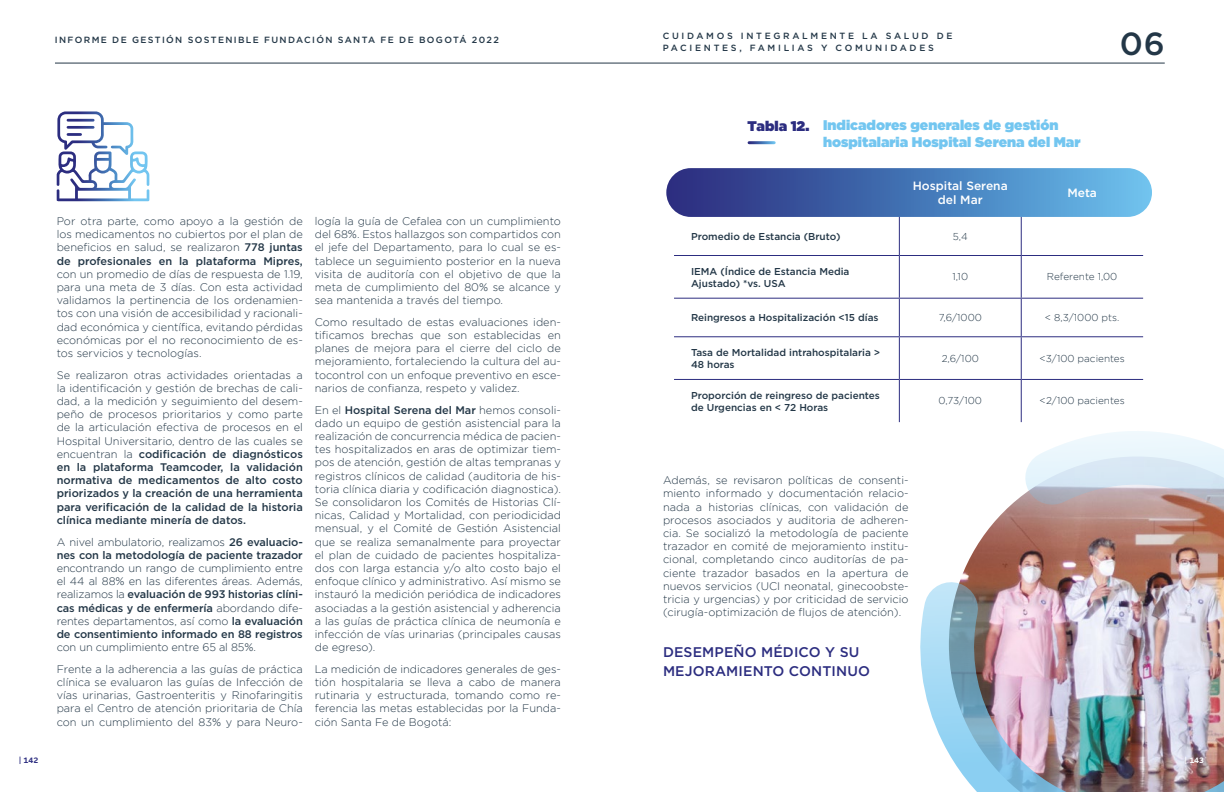
<style>
.page{position:relative;width:1224px;height:792px;background:#fff}
.page>*{position:absolute;margin:0;border:0;box-sizing:border-box;transform-origin:0 0}
.t1{font:500 32px "Gotham";color:#233747}
.t2{font:900 14px/16.8px "Gotham";color:#73c6f0}
.t3{font:500 14px/19px "Gotham";letter-spacing:.01em;color:#2c2d80}
.t4{font:900 14px "Gotham";color:#2c2d80}
.t5{font:500 12px/14.4px "Gotham";color:#fff;text-align:center}
.t6{font:300 11px/13.2px "Gotham";color:#233747;text-align:justify}
.t7{font:500 11px/13.2px "Gotham";letter-spacing:-.01em;color:#233747}
.t8{font:500 10px/12px "Gotham";color:#233747}
.t9{font:300 10px "Gotham";color:#233747}
.t10{font:500 9px/12px "Gotham";letter-spacing:.3em;color:#233747}
.t11{font:500 9px "Gotham";letter-spacing:.15em;color:#233747}
.t12{font:700 8px "Foundry Context";color:#2c2d80}
.t13{font:700 8px "Foundry Context";color:#fff}
.s1{font-weight:500}
.s2{font-weight:300}
.s3{font-family:"Gotham";font-weight:500}
</style>
<div class="page">
<img style="left:920px;top:397px;width:304px;height:395px">
<div style="left:666px;top:168px;width:486px;height:49px;background:linear-gradient(to right,#27297c,#67c1ee);border-radius:24px"></div>
<hr style="left:55px;top:63px;width:1110px;height:1px;background:#233747">
<svg style="left:57px;top:111px;width:92px;height:90px"></svg>
<hr style="left:899px;top:217px;width:1px;height:38px;background:#2c2d80">
<hr style="left:1021px;top:217px;width:1px;height:38px;background:#2c2d80">
<hr style="left:674px;top:255px;width:225px;height:1px;background:#2c2d80">
<hr style="left:899px;top:255px;width:122px;height:1px;background:#2c2d80">
<hr style="left:899px;top:256px;width:1px;height:42px;background:#2c2d80">
<hr style="left:1021px;top:255px;width:122px;height:1px;background:#2c2d80">
<hr style="left:1021px;top:256px;width:1px;height:42px;background:#2c2d80">
<hr style="left:674px;top:298px;width:225px;height:1px;background:#2c2d80">
<hr style="left:899px;top:298px;width:122px;height:1px;background:#2c2d80">
<hr style="left:899px;top:299px;width:1px;height:37px;background:#2c2d80">
<hr style="left:1021px;top:298px;width:122px;height:1px;background:#2c2d80">
<hr style="left:1021px;top:299px;width:1px;height:37px;background:#2c2d80">
<hr style="left:674px;top:336px;width:225px;height:1px;background:#2c2d80">
<hr style="left:899px;top:336px;width:122px;height:1px;background:#2c2d80">
<hr style="left:899px;top:337px;width:1px;height:42px;background:#2c2d80">
<hr style="left:1021px;top:336px;width:122px;height:1px;background:#2c2d80">
<hr style="left:1021px;top:337px;width:1px;height:42px;background:#2c2d80">
<hr style="left:674px;top:379px;width:225px;height:1px;background:#2c2d80">
<hr style="left:899px;top:379px;width:122px;height:1px;background:#2c2d80">
<hr style="left:899px;top:380px;width:1px;height:42px;background:#2c2d80">
<hr style="left:1021px;top:379px;width:122px;height:1px;background:#2c2d80">
<hr style="left:1021px;top:380px;width:1px;height:42px;background:#2c2d80">
<p class="t11" style="left:55px;top:34px;width:445px">INFORME DE GESTIÓN SOSTENIBLE FUNDACIÓN SANTA FE DE BOGOTÁ 2022</p>
<p class="t6" style="left:57px;top:214px;width:248px">Por otra parte, como apoyo a la gestión de los medicamentos no cubiertos por el plan de beneficios en salud, se realizaron <span class="s1">778 juntas de profesionales en la plataforma Mipres,</span></p>
<p class="t6" style="left:57px;top:267px;width:248px">con un promedio de días de respuesta de 1.19, para una meta de 3 días. Con esta actividad validamos la pertinencia de los ordenamien&shy;tos con una visión de accesibilidad y racionali&shy;dad económica y científica, evitando pérdidas económicas por el no reconocimiento de es&shy;tos servicios y tecnologías.</p>
<p class="t6" style="left:57px;top:368px;width:248px">Se realizaron otras actividades orientadas a la identificación y gestión de brechas de cali&shy;dad, a la medición y seguimiento del desem&shy;peño de procesos prioritarios y como parte de la articulación efectiva de procesos en el Hospital Universitario, dentro de las cuales se encuentran la <span class="s1">codificación de diagnósticos en la plataforma Teamcoder, la validación normativa de medicamentos de alto costo priorizados y la creación de una herramienta para verificación de la calidad de la historia clínica mediante minería de datos.</span></p>
<p class="t7" style="left:57px;top:535px;width:248px"><span class="s2">A nivel ambulatorio, realizamos</span> 26 evaluacio&shy;nes con la metodología de paciente trazador</p>
<p class="t6" style="left:57px;top:561px;width:248px">encontrando un rango de cumplimiento entre el 44 al 88% en las diferentes áreas. Además, realizamos la <span class="s1">evaluación de 993 historias clíni&shy;cas médicas y de enfermería</span> abordando dife&shy;rentes departamentos, así como <span class="s1">la evaluación de consentimiento informado en 88 registros</span></p>
<p class="t6" style="left:57px;top:636px;width:248px;line-height:21.7px">con un cumplimiento entre 65 al 85%.<br>Frente a la adherencia a las guías de práctica</p>
<p class="t6" style="left:57px;top:675px;width:248px">clínica se evaluaron las guías de Infección de vías urinarias, Gastroenteritis y Rinofaringitis para el Centro de atención prioritaria de Chía con un cumplimiento del 83% y para Neuro-</p>
<p class="t6" style="left:315px;top:214px;width:248px">logía la guía de Cefalea con un cumplimiento del 68%. Estos hallazgos son compartidos con el jefe del Departamento, para lo cual se es&shy;tablece un seguimiento posterior en la nueva visita de auditoría con el objetivo de que la meta de cumplimiento del 80% se alcance y sea mantenida a través del tiempo.</p>
<p class="t6" style="left:315px;top:315px;width:248px">Como resultado de estas evaluaciones iden&shy;tificamos brechas que son establecidas en planes de mejora para el cierre del ciclo de mejoramiento, fortaleciendo la cultura del au&shy;tocontrol con un enfoque preventivo en esce&shy;narios de confianza, respeto y validez.</p>
<p class="t6" style="left:315px;top:403px;width:248px">En el <span class="s1">Hospital Serena del Mar</span> hemos consoli&shy;dado un equipo de gestión asistencial para la realización de concurrencia médica de pacien&shy;tes hospitalizados en aras de optimizar tiem&shy;pos de atención, gestión de altas tempranas y registros clínicos de calidad (auditoria de his&shy;toria clínica diaria y codificación diagnostica).<br>Se consolidaron los Comités de Historias Clí&shy;nicas, Calidad y Mortalidad, con periodicidad mensual, y el Comité de Gestión Asistencial que se realiza semanalmente para proyectar el plan de cuidado de pacientes hospitaliza&shy;dos con larga estancia y/o alto costo bajo el enfoque clínico y administrativo. Así mismo se instauró la medición periódica de indicadores asociadas a la gestión asistencial y adherencia a las guías de práctica clínica de neumonía e infección de vías urinarias (principales causas de egreso).</p>
<p class="t6" style="left:315px;top:662px;width:248px">La medición de indicadores generales de ges&shy;tión hospitalaria se lleva a cabo de manera rutinaria y estructurada, tomando como re&shy;ferencia las metas establecidas por la Funda&shy;ción Santa Fe de Bogotá:</p>
<p class="t10" style="left:663px;top:30px;width:291px">CUIDAMOS INTEGRALMENTE LA SALUD DE<br>PACIENTES, FAMILIAS Y COMUNIDADES</p>
<h1 class="t1" style="left:1120px;top:23px;width:46px">06</h1>
<p class="t4" style="left:748px;top:116px;width:63px">Tabla 12.</p>
<p class="t2" style="left:823px;top:117px;width:259px">Indicadores generales de gestión hospitalaria Hospital Serena del Mar</p>
<p class="t5" style="left:913px;top:178px;width:96px">Hospital Serena del Mar</p>
<p class="t5" style="left:1067px;top:185px;width:31px">Meta</p>
<p class="t8" style="left:691px;top:231px;width:151px">Promedio de Estancia (Bruto)</p>
<p class="t9" style="left:953px;top:231px;width:16px">5,4</p>
<p class="t8" style="left:691px;top:265px;width:160px">IEMA (Índice de Estancia Media<br>Ajustado) *vs. USA</p>
<p class="t9" style="left:953px;top:272px;width:17px">1,10</p>
<p class="t9" style="left:1047px;top:272px;width:72px">Referente 1,00</p>
<p class="t8" style="left:691px;top:312px;width:189px">Reingresos a Hospitalización &lt;15 días</p>
<p class="t9" style="left:939px;top:312px;width:45px">7,6/1000</p>
<p class="t9" style="left:1045px;top:312px;width:76px">&lt; 8,3/1000 pts.</p>
<p class="t8" style="left:691px;top:346px;width:191px">Tasa de Mortalidad intrahospitalaria &gt;<br>48 horas</p>
<p class="t9" style="left:942px;top:353px;width:39px">2,6/100</p>
<p class="t9" style="left:1040px;top:353px;width:87px">&lt;3/100 pacientes</p>
<p class="t8" style="left:691px;top:389px;width:190px">Proporción de reingreso de pacientes de Urgencias en &lt; 72 Horas</p>
<p class="t9" style="left:939px;top:395px;width:45px">0,73/100</p>
<p class="t9" style="left:1040px;top:395px;width:87px">&lt;2/100 pacientes</p>
<p class="t6" style="left:663px;top:474px;width:247px">Además, se revisaron políticas de consenti&shy;miento informado y documentación relacio&shy;nada a historias clínicas, con validación de procesos asociados y auditoria de adheren&shy;cia. Se socializó la metodología de paciente trazador en comité de mejoramiento institu&shy;cional, completando cinco auditorías de pa&shy;ciente trazador basados en la apertura de nuevos servicios (UCI neonatal, ginecoobste&shy;tricia y urgencias) y por criticidad de servicio (cirugía-optimización de flujos de atención).</p>
<p class="t3" style="left:663px;top:643px;width:208px">DESEMPEÑO MÉDICO Y SU<br>MEJORAMIENTO CONTINUO</p>
<p class="t12" style="left:19px;top:756px;width:21px"><span class="s3">|</span> 142</p>
<p class="t13" style="left:1185px;top:756px;width:21px"><span class="s3">|</span> 143</p>
</div>
